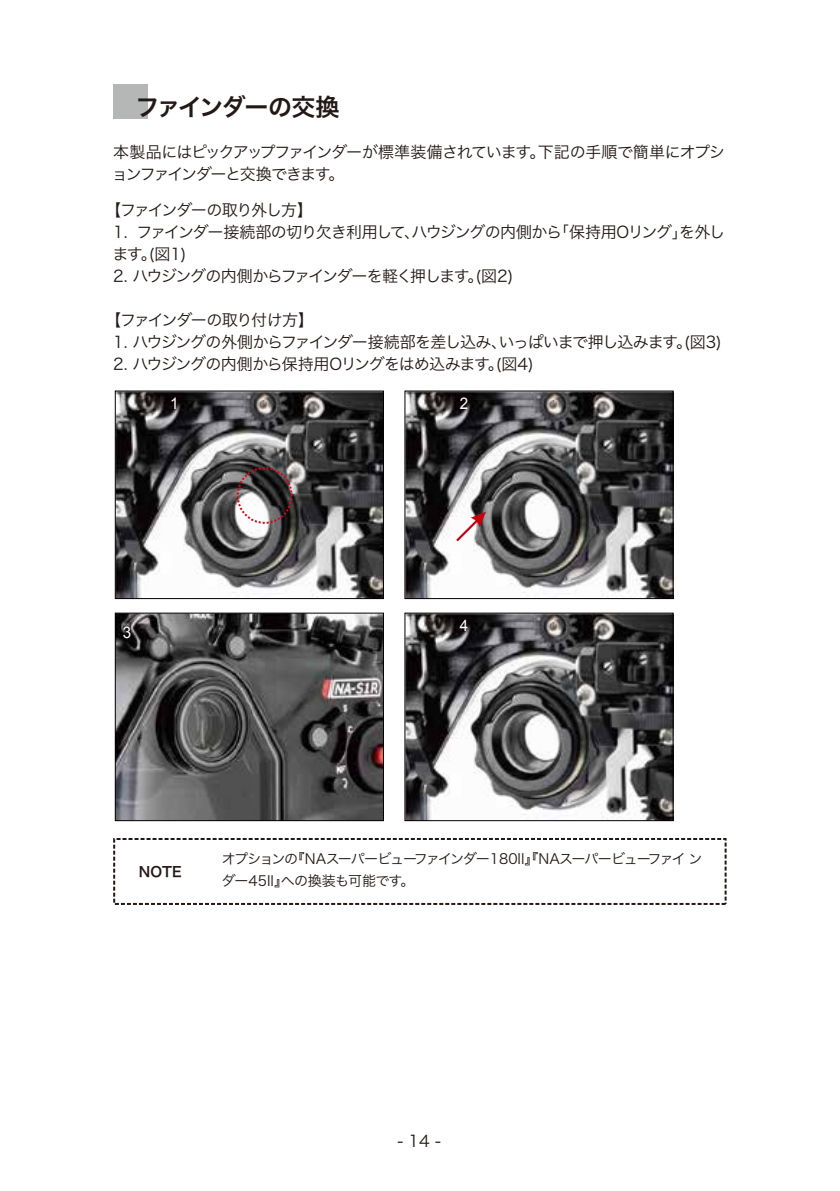
<style>
.page{position:relative;width:840px;height:1191px;background:#fff}
.page>*{position:absolute;margin:0;border:0;box-sizing:border-box;transform-origin:0 0}
.t1{font:24px "Hira Kaku Pro W6";letter-spacing:-.065em;color:#221815}
.t2{font:16px/22px "Hira Kaku Pro W3";letter-spacing:-.075em;color:#221815}
.t3{font:16px "Arial";color:#fff;scale:.95 1}
.t4{font:14px/22px "Hira Kaku Pro W3";letter-spacing:-.065em;color:#221815}
.t5{font:14px "Hira Kaku Pro W6";color:#221815}
</style>
<div class="page">
<img style="left:117px;top:392px;width:264px;height:205px">
<div style="left:115px;top:390px;width:268px;height:209px;border:1px solid #040000"></div>
<img style="left:406px;top:392px;width:265px;height:205px">
<img style="left:406px;top:614px;width:265px;height:205px">
<div style="left:404px;top:390px;width:269px;height:209px;border:1px solid #040000"></div>
<img style="left:117px;top:614px;width:264px;height:205px">
<div style="left:115px;top:612px;width:268px;height:209px;border:1px solid #040000"></div>
<div style="left:404px;top:612px;width:269px;height:209px;border:1px solid #040000"></div>
<div style="left:236px;top:467px;width:56px;height:57px;border:2px dashed #e60012;border-radius:50%"></div>
<div style="left:113px;top:84px;width:34px;height:35px;background:#b5b6b6"></div>
<div style="left:113px;top:838px;width:613px;height:67px;border:2px dashed #221815"></div>
<svg style="left:456px;top:511px;width:29px;height:30px"></svg>
<h1 class="t1" style="left:135px;top:85px;width:205px">ファインダーの交換</h1>
<p class="t2" style="left:112px;top:140px;width:614px">本製品にはピックアップファインダーが標準装備されています。下記の手順で簡単にオプションファインダーと交換できます。</p>
<p class="t2" style="left:105px;top:198px;width:209px">【ファインダーの取り外し方】</p>
<p class="t2" style="left:112px;top:220px;width:614px">1. ファインダー接続部の切り欠き利用して、ハウジングの内側から「保持用Oリング」を外します。(図1)</p>
<p class="t2" style="left:113px;top:264px;width:401px">2. ハウジングの内側からファインダーを軽く押します。(図2)</p>
<p class="t2" style="left:105px;top:308px;width:210px">【ファインダーの取り付け方】</p>
<p class="t2" style="left:113px;top:330px;width:610px">1. ハウジングの外側からファインダー接続部を差し込み、いっぱいまで押し込みます。(図3)</p>
<p class="t2" style="left:113px;top:352px;width:422px">2. ハウジングの内側から保持用Oリングをはめ込みます。(図4)</p>
<p class="t3" style="left:170px;top:393px;width:10px">1</p>
<p class="t3" style="left:459px;top:393px;width:10px">2</p>
<p class="t3" style="left:123px;top:622px;width:10px">3</p>
<p class="t3" style="left:459px;top:615px;width:10px">4</p>
<p class="t5" style="left:139px;top:859px;width:44px">NOTE</p>
<p class="t4" style="left:222px;top:846px;width:482px">オプションの『NAスーパービューファインダー180II』『NAスーパービューファイ ンダー45II』への換装も可能です。</p>
<p class="t2" style="left:397px;top:1128px;width:45px">- 14 -</p>
</div>
